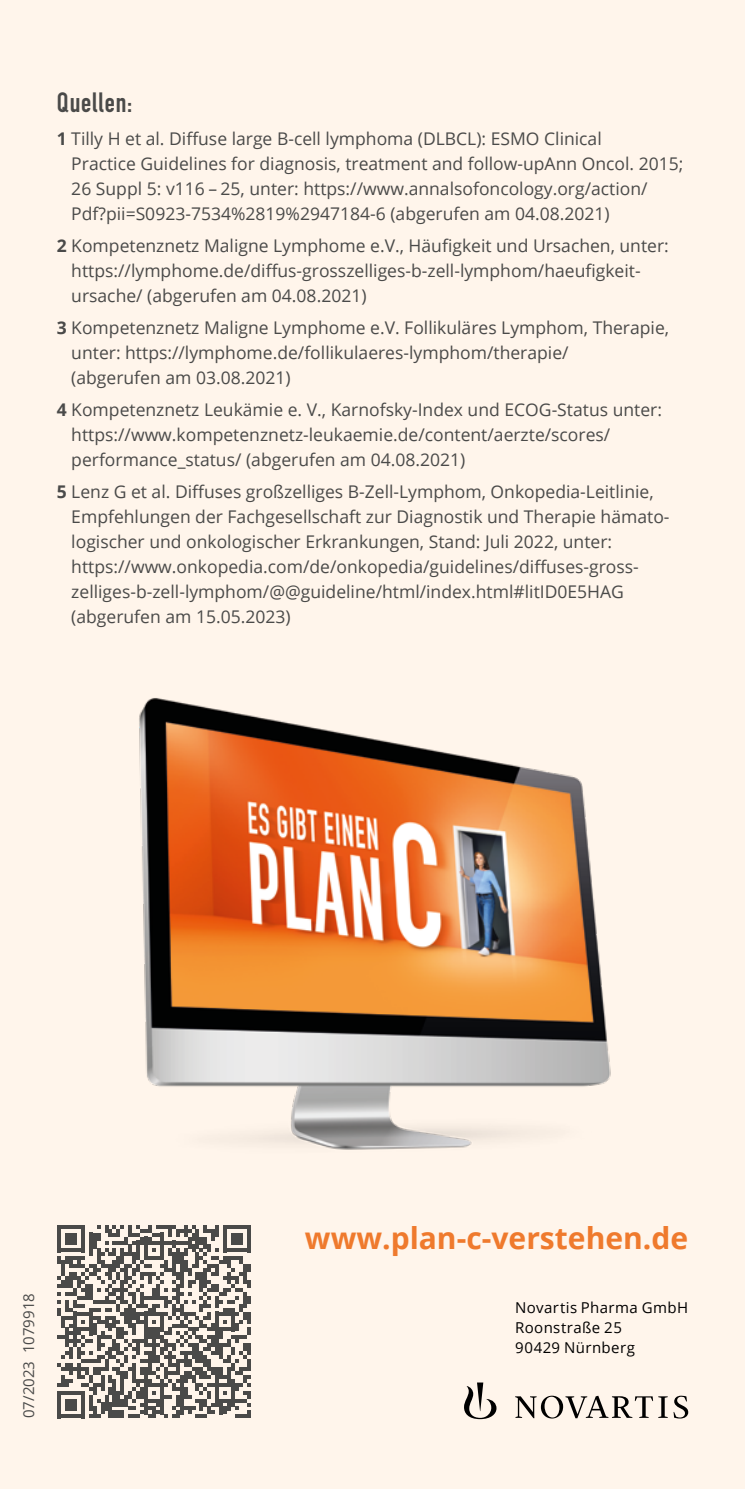
<style>
.page{position:relative;width:745px;height:1489px;background:#fff}
.page>*{position:absolute;margin:0;border:0;box-sizing:border-box;transform-origin:0 0}
.t1{font:700 30px "Open Sans";color:#ef7a2d}
.t2{font:700 27.5px "DIN Condensed";letter-spacing:.035em;color:#4a4a49}
.t3{font:17.5px/25px "Open Sans";color:#4a4a49}
.t4{font:15px/20px "Open Sans";letter-spacing:.025em;color:#000}
.t5{font:15px "Open Sans";color:#4a4a49}
.s1{font-weight:700}
</style>
<div class="page">
<div style="left:0;top:0;width:744px;height:1488px;background:#fff5eb"></div>
<img style="left:139px;top:698px;width:472px;height:452px">
<svg style="left:673px;top:1395px;width:14px;height:23px"></svg>
<svg style="left:515px;top:1395px;width:152px;height:23px"></svg>
<svg style="left:464px;top:1382px;width:32px;height:36px"></svg>
<svg style="left:57px;top:1225px;width:194px;height:193px"></svg>
<h2 class="t2" style="left:57px;top:84px;width:77px">Quellen:</h2>
<p class="t3" style="left:71px;top:125px;width:613px;text-indent:-15px"><span class="s1">1</span> Tilly H et al. Diffuse large B-cell lymphoma (DLBCL): ESMO Clinical<br>Practice Guidelines for diagnosis, treatment and follow-upAnn Oncol. 2015; 26 Suppl 5: v116 – 25, unter: https://www.annalsofoncology.org/action/ Pdf?pii=S0923-7534%2819%2947184-6 (abgerufen am 04.08.2021)</p>
<p class="t3" style="left:71px;top:232px;width:598px;text-indent:-15px"><span class="s1">2</span> Kompetenznetz Maligne Lymphome e.V., Häufigkeit und Ursachen, unter: https://lymphome.de/diffus-grosszelliges-b-zell-lymphom/haeufigkeit&shy;ursache/ (abgerufen am 04.08.2021)</p>
<p class="t3" style="left:71px;top:314px;width:599px;text-indent:-15px"><span class="s1">3</span> Kompetenznetz Maligne Lymphome e.V. Follikuläres Lymphom, Therapie, unter: https://lymphome.de/follikulaeres-lymphom/therapie/<br>(abgerufen am 03.08.2021)</p>
<p class="t3" style="left:71px;top:397px;width:592px;text-indent:-15px"><span class="s1">4</span> Kompetenznetz Leukämie e. V., Karnofsky-Index und ECOG-Status unter: https://www.kompetenznetz-leukaemie.de/content/aerzte/scores/ performance_status/ (abgerufen am 04.08.2021)</p>
<p class="t3" style="left:71px;top:479px;width:598px;text-indent:-15px"><span class="s1">5</span> Lenz G et al. Diffuses großzelliges B-Zell-Lymphom, Onkopedia-Leitlinie, Empfehlungen der Fachgesellschaft zur Diagnostik und Therapie hämato&shy;logischer und onkologischer Erkrankungen, Stand: Juli 2022, unter: https://www.onkopedia.com/de/onkopedia/guidelines/diffuses-gross&shy;zelliges-b-zell-lymphom/@@guideline/html/index.html#litID0E5HAG (abgerufen am 15.05.2023)</p>
<p class="t5" style="left:18px;top:1417px;width:126px;rotate:-90deg">07/2023 1079918</p>
<h1 class="t1" style="left:305px;top:1216px;width:384px">www.plan-c-verstehen.de</h1>
<p class="t4" style="left:514px;top:1297px;width:174px">Novartis Pharma GmbH<br>Roonstraße 25<br>90429 Nürnberg</p>
</div>
